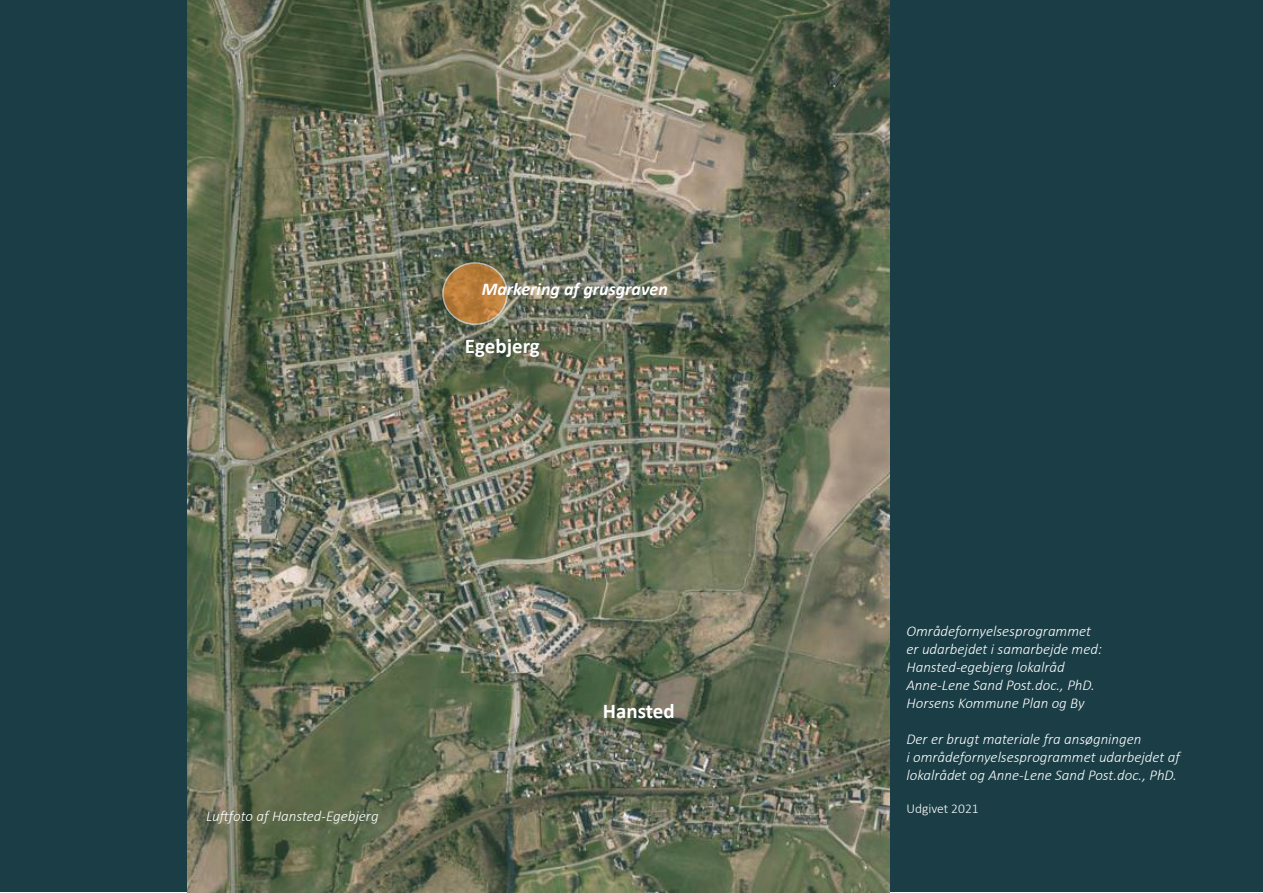
<style>
.page{position:relative;width:1263px;height:893px;background:#fff}
.page>*{position:absolute;margin:0;border:0;box-sizing:border-box;transform-origin:0 0}
.t1{font:700 21px "Calibri";color:#fff}
.t2{font:italic 700 18px "Calibri";color:#fff}
.t3{font:italic 300 15px/18px "Calibri";color:#fff}
.t4{font:300 13.5px "Calibri";color:#fff}
</style>
<div class="page">
<div style="left:0;top:0;width:1263px;height:891px;background:#1a3d46"></div>
<img style="left:187px;top:0;width:702px;height:893px">
<svg style="left:443px;top:263px;width:64px;height:61px;fill:#bc7f3b"></svg>
<div style="left:442px;top:262px;width:66px;height:63px;border:2px solid #fff;border-radius:50%"></div>
<p class="t2" style="left:482px;top:276px;width:188px">Markering af grusgraven</p>
<p class="t1" style="left:465px;top:331px;width:76px">Egebjerg</p>
<p class="t3" style="left:206px;top:807px;width:174px">Luftfoto af Hansted-Egebjerg</p>
<p class="t1" style="left:603px;top:697px;width:73px">Hansted</p>
<p class="t3" style="left:906px;top:622px;width:186px">Områdefornyelsesprogrammet</p>
<p class="t3" style="left:906px;top:640px;width:197px">er udarbejdet i samarbejde med:</p>
<p class="t3" style="left:906px;top:658px;width:160px">Hansted-egebjerg lokalråd</p>
<p class="t3" style="left:906px;top:676px;width:190px">Anne-Lene Sand Post.doc., PhD.</p>
<p class="t3" style="left:906px;top:694px;width:180px">Horsens Kommune Plan og By</p>
<p class="t3" style="left:906px;top:730px;width:236px">Der er brugt materiale fra ansøgningen</p>
<p class="t3" style="left:906px;top:748px;width:275px">i områdefornyelsesprogrammet udarbejdet af lokalrådet og Anne-Lene Sand Post.doc., PhD.</p>
<p class="t4" style="left:906px;top:800px;width:74px">Udgivet 2021</p>
</div>
